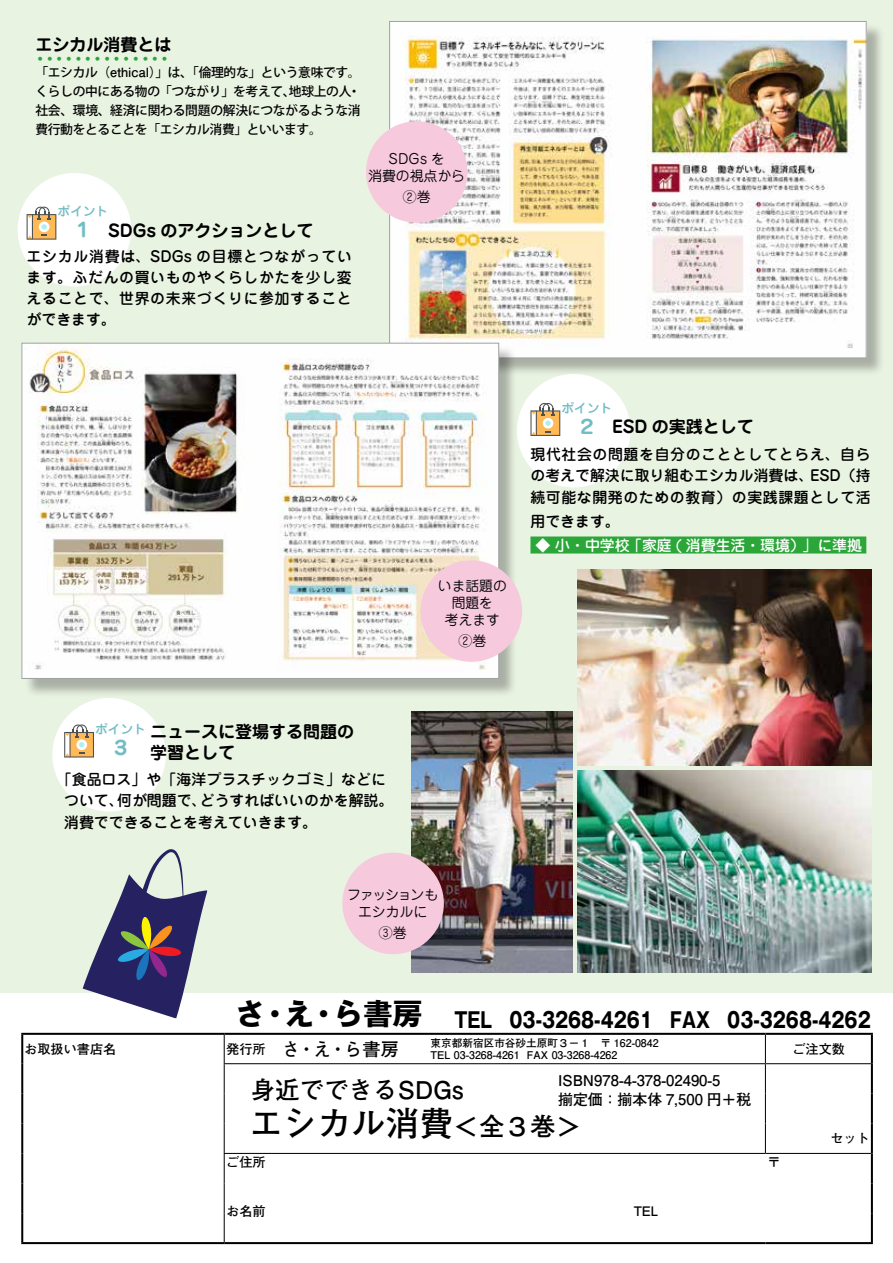
<style>
.page{position:relative;width:893px;height:1263px;background:#fff}
.page>*{position:absolute;margin:0;border:0;box-sizing:border-box;transform-origin:0 0}
.t1{font:700 34.05px "Futo Go B101 Pro";color:#000}
.t2{font:700 29.7px "Gothic MB101 Pro";color:#000}
.t3{font:700 25.5px "Futo Go B101 Pro";color:#000}
.t4{font:700 24.45px "Futo Go B101 Pro";color:#000}
.t5{font:700 21.3px "Gothic MB101 Pro";color:#000;scale:.81 1}
.t6{font:700 19.2px "Jun 501 Pro";color:#2aa738}
.t7{font:700 19.2px "Jun 501 Pro";color:#72bdc3}
.t8{font:700 18.15px "Futo Go B101 Pro";color:#000}
.t9{font:700 16.95px/21.3px "Jun 501 Pro";color:#000}
.t10{font:500 14.85px/21.3px "Jun 34 Pro";letter-spacing:.04em;color:#000;text-align:justify}
.t11{font:700 14.85px/19.2px "Futo Go B101 Pro";color:#000}
.t12{font:500 14.85px/21.3px "Jun 34 Pro";letter-spacing:.005em;color:#000}
.t13{font:500 14.85px "Jun 34 Pro";color:#fff}
.t14{font:500 14.85px/21.3px "Jun 34 Pro";color:#000}
.t15{font:13.8px/17px "Jun 201 Pro";color:#000;text-align:center}
.t16{font:13.8px/17px "Jun 201 Pro";letter-spacing:-.04em;color:#000;text-align:center}
.t17{font:700 13.2px "Futo Go B101 Pro";color:#000}
.t18{font:500 12.75px/19.2px "Koz Go Pr 6 N";letter-spacing:-.025em;color:#000;text-align:right}
.t19{font:500 12.75px "Jun 34 Pro";color:#72bdc3}
.t20{font:700 10.65px/11.7px "Futo Go B101 Pro";color:#000}
.s1{font-family:"Futo Go B101 Pro";font-weight:700}
</style>
<div class="page">
<div style="left:0;top:0;width:893px;height:992px;background:#e9f3e2"></div>
<div style="left:52px;top:698px;width:114px;height:113px;background:#fff;border-radius:50%"></div>
<div style="left:517px;top:374px;width:114px;height:113px;background:#fff;border-radius:50%"></div>
<div style="left:18px;top:173px;width:113px;height:113px;background:#fff;border-radius:50%"></div>
<hr style="left:224px;top:1063px;width:541px;height:1px;background:#000">
<svg style="left:224px;top:1035px;width:1px;height:58px"></svg>
<hr style="left:765px;top:1063px;width:106px;height:1px;background:#000">
<svg style="left:765px;top:1035px;width:1px;height:58px"></svg>
<hr style="left:224px;top:1093px;width:1px;height:30px;background:#000">
<hr style="left:765px;top:1093px;width:1px;height:30px;background:#000">
<hr style="left:224px;top:1123px;width:1px;height:30px;background:#000">
<hr style="left:765px;top:1123px;width:1px;height:30px;background:#000">
<hr style="left:224px;top:1153px;width:541px;height:1px;background:#000">
<svg style="left:224px;top:1154px;width:1px;height:29px"></svg>
<hr style="left:765px;top:1153px;width:106px;height:1px;background:#000">
<hr style="left:224px;top:1183px;width:1px;height:30px;background:#000">
<svg style="left:224px;top:1213px;width:1px;height:29px"></svg>
<hr style="left:21px;top:1033px;width:203px;height:2px;background:#000">
<hr style="left:21px;top:1035px;width:2px;height:29px;background:#000">
<hr style="left:224px;top:1033px;width:541px;height:2px;background:#000">
<hr style="left:765px;top:1033px;width:108px;height:2px;background:#000">
<hr style="left:871px;top:1035px;width:2px;height:29px;background:#000">
<hr style="left:21px;top:1064px;width:2px;height:29px;background:#000">
<hr style="left:871px;top:1064px;width:2px;height:29px;background:#000">
<hr style="left:21px;top:1093px;width:2px;height:30px;background:#000">
<hr style="left:871px;top:1093px;width:2px;height:30px;background:#000">
<hr style="left:21px;top:1123px;width:2px;height:30px;background:#000">
<hr style="left:871px;top:1123px;width:2px;height:30px;background:#000">
<hr style="left:21px;top:1153px;width:2px;height:30px;background:#000">
<hr style="left:871px;top:1153px;width:2px;height:30px;background:#000">
<hr style="left:21px;top:1183px;width:2px;height:30px;background:#000">
<hr style="left:871px;top:1183px;width:2px;height:30px;background:#000">
<hr style="left:21px;top:1213px;width:2px;height:29px;background:#000">
<hr style="left:871px;top:1213px;width:2px;height:29px;background:#000">
<hr style="left:21px;top:1242px;width:203px;height:2px;background:#000">
<hr style="left:224px;top:1242px;width:541px;height:2px;background:#000">
<hr style="left:765px;top:1242px;width:108px;height:2px;background:#000">
<img style="left:577px;top:569px;width:294px;height:197px">
<svg style="left:27px;top:207px;width:29px;height:33px"></svg>
<svg style="left:64px;top:724px;width:30px;height:33px"></svg>
<svg style="left:530px;top:403px;width:30px;height:33px"></svg>
<div style="left:530px;top:536px;width:336px;height:17px;background:#2aa738"></div>
<img style="left:411px;top:711px;width:161px;height:261px">
<div style="left:342px;top:853px;width:102px;height:101px;background:#f7c9dd;border-radius:50%"></div>
<img style="left:577px;top:770px;width:294px;height:203px">
<svg style="left:83px;top:849px;width:124px;height:169px"></svg>
<div style="left:392px;top:24px;width:493px;height:353px;background:#000;opacity:.28"></div>
<img style="left:391px;top:23px;width:473px;height:333px">
<div style="left:366px;top:121px;width:101px;height:102px;background:#f7c9dd;border-radius:50%"></div>
<div style="left:24px;top:345px;width:493px;height:352px;background:#000;opacity:.28"></div>
<img style="left:24px;top:345px;width:473px;height:332px">
<div style="left:421px;top:560px;width:101px;height:102px;background:#f7c9dd;border-radius:50%"></div>
<p class="t9" style="left:35px;top:32px;width:138px">エシカル消費とは</p>
<p class="t6" style="left:35px;top:43px;width:135px">・・・・・・・・・・・・・・</p>
<p class="t18" style="left:35px;top:63px;width:327px">「エシカル（<span class="s1">ethical</span>）」は、「倫理的な」という意味です。・</p>
<p class="t18" style="left:35px;top:82px;width:327px;text-align:left">くらしの中にある物の「つながり」を考えて、<br>社会、環境、経済に関わる問題の解決につながるような消費行動をとることを「エシカル消費」といいます。</p>
<p class="t18" style="left:289px;top:82px;width:64px">地球上の人</p>
<p class="t19" style="left:58px;top:201px;width:53px">ポイント</p>
<p class="t7" style="left:74px;top:215px;width:21px">１</p>
<p class="t9" style="left:108px;top:218px;width:207px">SDGs のアクションとして</p>
<p class="t10" style="left:27px;top:244px;width:327px">エシカル消費は、SDGs の目標とつながっています。ふだんの買いものやくらしかたを少し変えることで、世界の未来づくりに参加することができます。</p>
<p class="t15" style="left:368px;top:149px;width:98px">SDGs を<br>消費の視点から</p>
<p class="t15" style="left:403px;top:187px;width:29px">②巻</p>
<p class="t15" style="left:438px;top:576px;width:71px">いま話題の問題を<br>考えます</p>
<p class="t15" style="left:459px;top:631px;width:29px">②巻</p>
<p class="t19" style="left:561px;top:398px;width:53px">ポイント</p>
<p class="t7" style="left:577px;top:411px;width:21px">２</p>
<p class="t9" style="left:612px;top:415px;width:143px">ESD の実践として</p>
<p class="t10" style="left:530px;top:442px;width:342px;text-align:right">現代社会の問題を自分のこととしてとらえ、自ら<br>ESD（持</p>
<p class="t10" style="left:530px;top:463px;width:342px">の考えで解決に取り組むエシカル消費は、<br>続可能な開発のための教育）の実践課題として活</p>
<p class="t10" style="left:530px;top:509px;width:91px">用できます。</p>
<p class="t13" style="left:627px;top:534px;width:236px">「家庭 ( 消費生活・環境）」に準拠</p>
<p class="t13" style="left:535px;top:534px;width:96px">◆小・中学校</p>
<p class="t19" style="left:95px;top:719px;width:53px">ポイント</p>
<p class="t7" style="left:111px;top:733px;width:21px">３</p>
<p class="t9" style="left:150px;top:719px;width:206px">ニュースに登場する問題の学習として</p>
<p class="t12" style="left:200px;top:767px;width:195px;text-indent:-143px">「食品ロス」や「海洋プラスチックゴミ」などにどうすればいいのかを解説。</p>
<p class="t10" style="left:117px;top:788px;width:91px">何が問題で、</p>
<p class="t14" style="left:64px;top:788px;width:254px">ついて、<br>消費でできることを考えていきます。</p>
<p class="t16" style="left:347px;top:885px;width:93px">ファッションもエシカルに</p>
<p class="t15" style="left:379px;top:923px;width:29px">③巻</p>
<p class="t17" style="left:24px;top:1038px;width:93px">お取扱い書店名</p>
<h2 class="t2" style="left:236px;top:989px;width:31px">さ</h2>
<h2 class="t2" style="left:260px;top:989px;width:31px">・</h2>
<h2 class="t2" style="left:284px;top:989px;width:31px">え</h2>
<h2 class="t2" style="left:309px;top:989px;width:31px">・</h2>
<h2 class="t2" style="left:333px;top:989px;width:91px">ら書房</h2>
<p class="t17" style="left:226px;top:1038px;width:41px">発行所</p>
<p class="t8" style="left:282px;top:1034px;width:119px">さ・え・ら書房</p>
<h3 class="t5" style="left:454px;top:1002px;width:317px">TEL　03-3268-4261　FAX</h3>
<p class="t20" style="left:527px;top:1036px;width:92px;text-indent:-96px">東京都新宿区市谷砂土原町３－１<br>FAX 03-3268-4262</p>
<p class="t20" style="left:601px;top:1036px;width:60px">〒 162-0842</p>
<p class="t20" style="left:431px;top:1048px;width:91px">TEL 03-3268-4261</p>
<h3 class="t5" style="left:727px;top:1002px;width:179px">03-3268-4262</h3>
<p class="t17" style="left:792px;top:1038px;width:54px">ご注文数</p>
<p class="t11" style="left:558px;top:1069px;width:195px">ISBN978-4-378-02490-5<br>揃定価：揃本体 7,500 円＋税</p>
<h3 class="t4" style="left:226px;top:1070px;width:239px">　身近でできるSDGs</h3>
<h1 class="t1" style="left:249px;top:1095px;width:206px">エシカル消費</h1>
<p class="t17" style="left:226px;top:1151px;width:41px">ご住所</p>
<p class="t17" style="left:767px;top:1151px;width:15px">〒</p>
<h3 class="t3" style="left:454px;top:1106px;width:129px">＜全３巻＞</h3>
<p class="t17" style="left:830px;top:1128px;width:41px">セット</p>
</div>
